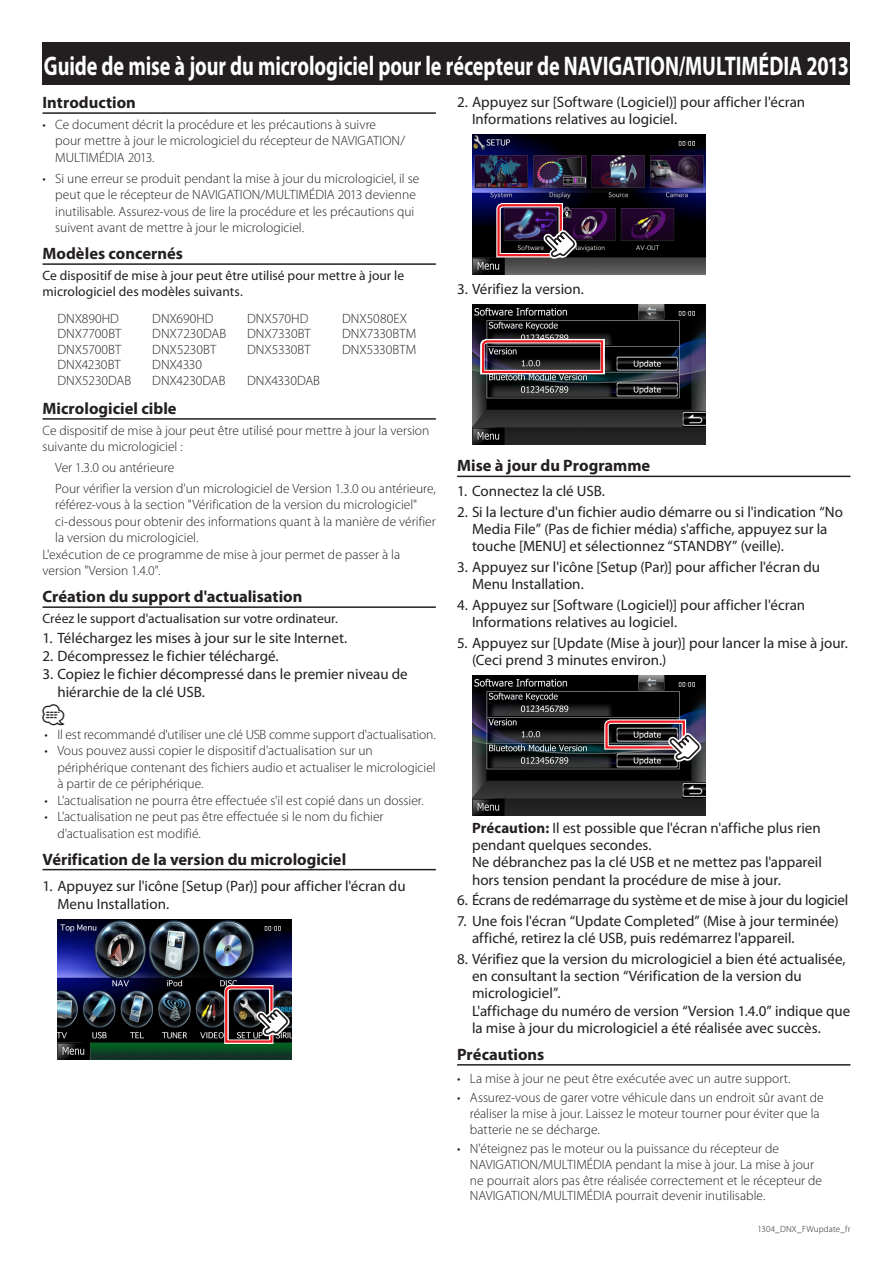
<style>
.page{position:relative;width:893px;height:1263px;background:#fff}
.page>*{position:absolute;margin:0;border:0;box-sizing:border-box;transform-origin:0 0}
.t1{font:700 27px "Myriad Pro";letter-spacing:-.005em;color:#fff;scale:.75 1}
.t2{font:21px "Car Symble";color:#231f20}
.t3{font:700 16.5px "Myriad Pro";color:#231f20}
.t4{font:15px/17.2px "Myriad Pro";color:#231f20}
.t5{font:300 13.5px/16.5px "Myriad Pro";color:#231f20}
.t6{font:13.5px/16.5px "Myriad Pro";letter-spacing:.005em;color:#231f20}
.t7{font:300 9px "Myriad Pro";letter-spacing:.01em;color:#231f20}
.s1{font-weight:700}
</style>
<div class="page">
<div style="left:43px;top:43px;width:807px;height:42px;background:#231f20"></div>
<hr style="left:43px;top:112px;width:393px;height:2px;background:#231f20">
<hr style="left:43px;top:263px;width:393px;height:2px;background:#231f20">
<hr style="left:43px;top:418px;width:393px;height:2px;background:#231f20">
<hr style="left:43px;top:606px;width:393px;height:2px;background:#231f20">
<hr style="left:43px;top:869px;width:393px;height:1px;background:#231f20">
<img style="left:57px;top:919px;width:234px;height:140px">
<svg style="left:222px;top:983px;width:68px;height:63px;background:#5e5154"></svg>
<hr style="left:457px;top:476px;width:393px;height:1px;background:#231f20">
<hr style="left:457px;top:1064px;width:393px;height:1px;background:#231f20">
<img style="left:472px;top:134px;width:234px;height:140px">
<svg style="left:494px;top:201px;width:83px;height:59px;background:#5a4156"></svg>
<img style="left:472px;top:304px;width:234px;height:140px">
<svg style="left:478px;top:337px;width:129px;height:40px;background:#5c4245"></svg>
<img style="left:472px;top:675px;width:234px;height:141px">
<svg style="left:602px;top:717px;width:100px;height:46px;background:#64545a"></svg>
<h1 class="t1" style="left:44px;top:48px;width:1075px">Guide de mise à jour du micrologiciel pour le récepteur de NAVIGATION/MULTIMÉDIA 2013</h1>
<p class="t3" style="left:43px;top:92px;width:95px">Introduction</p>
<p class="t5" style="left:55px;top:116px;width:322px">Ce document décrit la procédure et les précautions à suivre</p>
<p class="t4" style="left:472px;top:93px;width:335px;text-indent:-15px">2. Appuyez sur [Software (Logiciel)] pour afficher 'lécran<br>Informations relatives au logiciel.</p>
<p class="t5" style="left:43px;top:116px;width:5px">•</p>
<p class="t5" style="left:43px;top:170px;width:5px">•</p>
<p class="t5" style="left:55px;top:133px;width:351px">pour mettre à jour le micrologiciel du récepteur de NAVIGATION/<br>MULTIMÉDIA 2013.</p>
<p class="t5" style="left:55px;top:170px;width:366px">Si une erreur se produit pendant la mise à jour du micrologiciel i l, se</p>
<p class="t5" style="left:55px;top:187px;width:362px;text-align:justify">peut que le récepteur de NAVIGATION/MULTIMÉDIA 2013 devienne inutilisable. Assurez-vous de lire la procédure et les précautions qui suivent avant de mettre à jour le micrologiciel.</p>
<p class="t3" style="left:43px;top:243px;width:142px">Modèles concernés</p>
<p class="t6" style="left:43px;top:267px;width:363px">Ce dispositif de mise à jour peut être utilisé pour mettre à jour le micrologiciel des modèles suivants.</p>
<p class="t5" style="left:342px;top:310px;width:67px">DNX5080EX</p>
<p class="t5" style="left:57px;top:310px;width:63px">DNX890HD</p>
<p class="t5" style="left:152px;top:310px;width:63px">DNX690HD</p>
<p class="t5" style="left:247px;top:310px;width:63px">DNX570HD</p>
<p class="t5" style="left:57px;top:326px;width:66px">DNX7700BT</p>
<p class="t5" style="left:152px;top:326px;width:75px">DNX7230DAB</p>
<p class="t5" style="left:247px;top:326px;width:65px">DNX7330BT</p>
<p class="t5" style="left:342px;top:326px;width:76px">DNX7330BTM</p>
<p class="t5" style="left:57px;top:341px;width:65px">DNX5700BT</p>
<p class="t5" style="left:152px;top:341px;width:65px">DNX5230BT</p>
<p class="t5" style="left:247px;top:341px;width:65px">DNX5330BT</p>
<p class="t5" style="left:342px;top:341px;width:76px">DNX5330BTM</p>
<p class="t5" style="left:57px;top:357px;width:65px">DNX4230BT</p>
<p class="t5" style="left:152px;top:357px;width:51px">DNX4330</p>
<p class="t5" style="left:57px;top:372px;width:75px">DNX5230DAB</p>
<p class="t3" style="left:43px;top:398px;width:136px">Micrologiciel cible</p>
<p class="t5" style="left:43px;top:422px;width:388px">Ce dispositif de mise à jour peut être utilisé pour mettre à jour la version suivante du micrologiciel :</p>
<p class="t5" style="left:55px;top:457px;width:382px;line-height:20.7px">Ver 1.3.0 ou antérieure<br>Pour vérifier la version 'd un micrologiciel de Version 1.3.0 ou antérieure,</p>
<p class="t5" style="left:55px;top:497px;width:363px">référez-vous à la section "Vérification de la version du micrologiciel"</p>
<p class="t5" style="left:55px;top:513px;width:382px">ci-dessous pour obtenir des informations quant à la manière de vérifier</p>
<p class="t5" style="left:55px;top:530px;width:145px">la version du micrologiciel.</p>
<p class="t5" style="left:43px;top:546px;width:359px">'Lexécution de ce programme de mise à jour permet de passer à la</p>
<p class="t5" style="left:43px;top:563px;width:120px">version "Version 1.4.0 ."</p>
<p class="t3" style="left:43px;top:586px;width:261px">Création du support 'd actualisation</p>
<p class="t6" style="left:43px;top:610px;width:297px">Créez le support 'd actualisation sur votre ordinateur.</p>
<p class="t4" style="left:43px;top:629px;width:306px">1. Téléchargez les mises à jour sur le site Internet.</p>
<p class="t4" style="left:43px;top:647px;width:238px">2. Décompressez le fichier téléchargé.</p>
<p class="t4" style="left:57px;top:665px;width:352px;line-height:18px;text-indent:-15px">3. Copiez le fichier décompressé dans le premier niveau de hiérarchie de la clé USB.</p>
<h2 class="t2" style="left:43px;top:704px;width:23px">⁄</h2>
<p class="t5" style="left:57px;top:726px;width:380px">Il est recommandé 'd utiliser une clé USB comme support 'd actualisation.</p>
<p class="t5" style="left:152px;top:372px;width:75px">DNX4230DAB</p>
<p class="t5" style="left:247px;top:372px;width:74px">DNX4330DAB</p>
<p class="t5" style="left:45px;top:726px;width:5px">•</p>
<p class="t5" style="left:45px;top:742px;width:5px">•</p>
<p class="t5" style="left:45px;top:792px;width:5px">•</p>
<p class="t5" style="left:45px;top:808px;width:5px">•</p>
<p class="t5" style="left:57px;top:742px;width:317px">Vous pouvez aussi copier le dispositif 'd actualisation sur un</p>
<p class="t5" style="left:57px;top:759px;width:380px">périphérique contenant des fichiers audio et actualiser le micrologiciel à partir de ce périphérique.<br>'Lactualisation ne pourra être effectuée i l's est copié dans un dossier.</p>
<p class="t5" style="left:57px;top:808px;width:328px">'Lactualisation ne peut pas être effectuée si le nom du fichier</p>
<p class="t5" style="left:57px;top:825px;width:145px">'dactualisation est modifié.</p>
<p class="t3" style="left:43px;top:848px;width:305px">Vérification de la version du micrologiciel</p>
<p class="t4" style="left:57px;top:877px;width:350px;line-height:18px;text-indent:-15px">1. Appuyez sur 'l icône [Setup (Par)] pour afficher 'l écran du<br>Menu Installation.</p>
<p class="t4" style="left:457px;top:280px;width:128px">3. Vérifiez la version.</p>
<p class="t3" style="left:457px;top:455px;width:195px">Mise à jour du Programme</p>
<p class="t4" style="left:457px;top:482px;width:149px">1. Connectez la clé USB.</p>
<p class="t4" style="left:472px;top:503px;width:373px;text-indent:-15px">2. Si la lecture 'd un fichier audio démarre ou si 'l indication “No<br>Media File” (Pas de fichier média ' s) affiche, appuyez sur la touche [MENU] et sélectionnez “STANDBY” (veille .(</p>
<p class="t4" style="left:472px;top:558px;width:350px;text-indent:-15px">3. Appuyez sur 'l icône [Setup (Par)] pour afficher 'l écran du<br>Menu Installation.</p>
<p class="t4" style="left:472px;top:596px;width:335px;text-indent:-15px">4. Appuyez sur [Software (Logiciel)] pour afficher 'l écran<br>Informations relatives au logiciel.</p>
<p class="t4" style="left:472px;top:634px;width:377px;text-indent:-15px">5. Appuyez sur [Update (Mise à jour)] pour lancer la mise à jour. (Ceci prend 3 minutes environ (.</p>
<p class="t4" style="left:472px;top:819px;width:351px"><span class="s1">Précaution</span> Il<span class="s1">:</span> est possible que 'lécran 'naffiche plus rien pendant quelques secondes.<br>Ne débranchez pas la clé USB et ne mettez pas 'l appareil hors tension pendant la procédure de mise à jour.</p>
<p class="t4" style="left:457px;top:891px;width:393px">6. Écrans de redémarrage du système et de mise à jour du logiciel</p>
<p class="t4" style="left:472px;top:912px;width:368px;text-indent:-15px">7. Une fois 'lécran “Update Completed” (Mise à jour terminée( affiché, retirez la clé USB, puis redémarrez 'l appareil.</p>
<p class="t4" style="left:472px;top:950px;width:380px;text-indent:-15px">8. Vérifiez que la version du micrologiciel a bien été actualisée, en consultant la section “Vérification de la version du micrologiciel .“<br>'Laffichage du numéro de version “Version 1.4.0” indique que la mise à jour du micrologiciel a été réalisée avec succès.</p>
<p class="t3" style="left:457px;top:1043px;width:89px">Précautions</p>
<p class="t5" style="left:470px;top:1071px;width:322px">La mise à jour ne peut être exécutée avec un autre support.</p>
<p class="t5" style="left:457px;top:1071px;width:5px">•</p>
<p class="t5" style="left:457px;top:1090px;width:5px">•</p>
<p class="t5" style="left:457px;top:1140px;width:5px">•</p>
<p class="t5" style="left:470px;top:1090px;width:355px">Assurez-vous de garer votre véhicule dans un endroit sûr avant de</p>
<p class="t5" style="left:470px;top:1106px;width:351px;line-height:15.8px">réaliser la mise à jour. Laissez le moteur tourner pour éviter que la batterie ne se décharge.</p>
<p class="t5" style="left:470px;top:1140px;width:311px">N'éteignez pas le moteur ou la puissance du récepteur de</p>
<p class="t5" style="left:470px;top:1157px;width:354px;line-height:15.8px">NAVIGATION/MULTIMÉDIA pendant la mise à jour. La mise à jour ne pourrait alors pas être réalisée correctement et le récepteur de<br>NAVIGATION/MULTIMÉDIA pourrait devenir inutilisable.</p>
<p class="t7" style="left:758px;top:1224px;width:94px">1304_DNX_FWupdate_fr</p>
</div>
